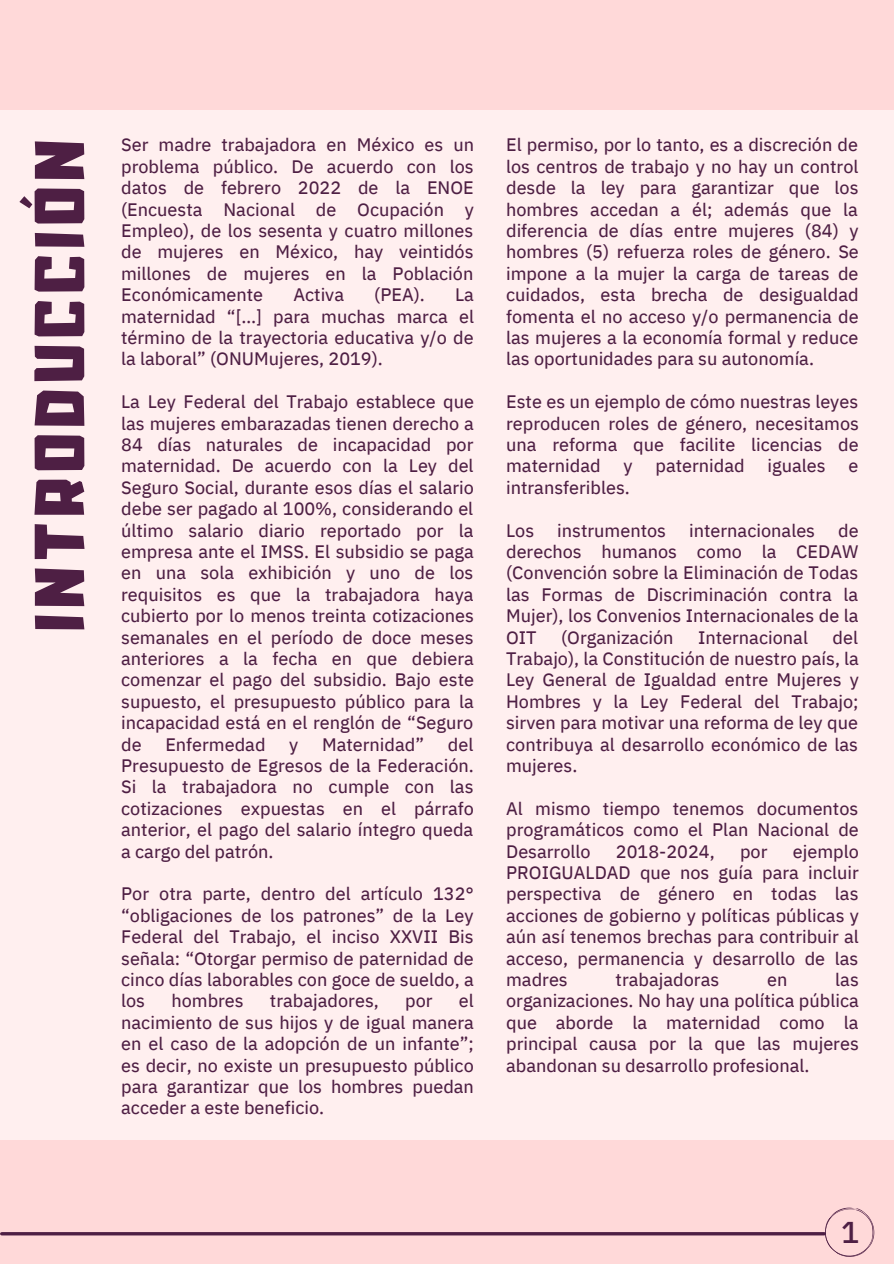
<style>
.page{position:relative;width:894px;height:1264px;background:#fff}
.page>*{position:absolute;margin:0;border:0;box-sizing:border-box;transform-origin:0 0}
.t1{font:62.1px "Adumu";letter-spacing:.11em;color:#4e1f44}
.t2{font:500 30px "IBM Plex Sans Hebrew";color:#4e1f44}
.t3{font:18px/21.5px "IBM Plex Sans Hebrew Text";color:#4e1f44;text-align:justify}
</style>
<div class="page">
<div style="left:0;top:0;width:893px;height:1263px;background:#ffd9d9"></div>
<div style="left:0;top:110px;width:893px;height:1029px;background:#ffefef"></div>
<svg style="left:814px;top:1207px;width:61px;height:50px"></svg>
<svg style="left:2px;top:1231px;width:822px;height:4px;fill:#55264a"></svg>
<p class="t1" style="left:35px;top:630px;width:492px;rotate:-90deg">INTRODUCCIÓN</p>
<p class="t3" style="left:121px;top:134px;width:354px">Ser madre trabajadora en México es un problema público. De acuerdo con los datos de febrero 2022 de la ENOE (Encuesta Nacional de Ocupación y Empleo), de los sesenta y cuatro millones de mujeres en México, hay veintidós millones de mujeres en la Población Económicamente</p>
<p class="t3" style="left:293px;top:284px;width:52px">Activa</p>
<p class="t3" style="left:374px;top:284px;width:52px">(PEA).</p>
<p class="t3" style="left:121px;top:284px;width:354px;text-indent:334px">La maternidad “[…] para muchas marca el término de la trayectoria educativa y/o de la laboral” (ONUMujeres, 2019).</p>
<p class="t3" style="left:121px;top:390px;width:354px">La Ley Federal del Trabajo establece que las mujeres embarazadas tienen derecho a 84 días naturales de incapacidad por maternidad. De acuerdo con la Ley del Seguro Social, durante esos días el salario debe ser pagado al 100%, considerando el último salario diario reportado por la empresa ante el IMSS. El subsidio se paga en una sola exhibición y uno de los requisitos es que la trabajadora haya cubierto por lo menos treinta cotizaciones semanales en el período de doce meses anteriores a la fecha en que debiera comenzar el pago del subsidio. Bajo este supuesto, el presupuesto público para la incapacidad está en el renglón de “Seguro de</p>
<p class="t3" style="left:165px;top:733px;width:102px">Enfermedad</p>
<p class="t3" style="left:289px;top:733px;width:11px">y</p>
<p class="t3" style="left:322px;top:733px;width:104px">Maternidad”</p>
<p class="t3" style="left:121px;top:733px;width:354px;text-indent:326px">del Presupuesto de Egresos de la Federación.<br>Si la trabajadora no cumple con las cotizaciones expuestas en el párrafo anterior, el pago del salario íntegro queda a cargo del patrón.</p>
<p class="t3" style="left:121px;top:883px;width:354px">Por otra parte, dentro del artículo 132° “obligaciones de los patrones” de la Ley Federal del Trabajo, el inciso XXVII Bis señala: “Otorgar permiso de paternidad de cinco días laborables con goce de sueldo, a los</p>
<p class="t3" style="left:171px;top:989px;width:74px">hombres</p>
<p class="t3" style="left:270px;top:989px;width:110px">trabajadores,</p>
<p class="t3" style="left:405px;top:989px;width:29px">por</p>
<p class="t3" style="left:121px;top:989px;width:354px;text-indent:337px">el nacimiento de sus hijos y de igual manera en el caso de la adopción de un infante”; es decir, no existe un presupuesto público para garantizar que los hombres puedan acceder a este beneficio.</p>
<p class="t3" style="left:506px;top:134px;width:354px">El permiso, por lo tanto, es a discreción de los centros de trabajo y no hay un control desde la ley para garantizar que los hombres accedan a él; además que la diferencia de días entre mujeres (84) y hombres (5) refuerza roles de género. Se impone a la mujer la carga de tareas de cuidados, esta brecha de desigualdad fomenta el no acceso y/o permanencia de las mujeres a la economía formal y reduce las oportunidades para su autonomía.</p>
<p class="t3" style="left:506px;top:390px;width:354px">Este es un ejemplo de cómo nuestras leyes reproducen roles de género, necesitamos una reforma que facilite licencias de maternidad</p>
<p class="t3" style="left:623px;top:455px;width:11px">y</p>
<p class="t3" style="left:655px;top:455px;width:91px">paternidad</p>
<p class="t3" style="left:767px;top:455px;width:60px">iguales</p>
<p class="t3" style="left:848px;top:455px;width:11px">e</p>
<p class="t3" style="left:506px;top:476px;width:125px">intransferibles.</p>
<p class="t3" style="left:506px;top:519px;width:30px">Los</p>
<p class="t3" style="left:557px;top:519px;width:110px">instrumentos</p>
<p class="t3" style="left:689px;top:519px;width:127px">internacionales</p>
<p class="t3" style="left:506px;top:519px;width:354px;text-indent:332px">de derechos humanos como la CEDAW (Convención sobre la Eliminación de Todas las Formas de Discriminación contra la Mujer), los Convenios Internacionales de la OIT</p>
<p class="t3" style="left:561px;top:626px;width:114px">(Organización</p>
<p class="t3" style="left:698px;top:626px;width:111px">Internacional</p>
<p class="t3" style="left:506px;top:626px;width:354px;text-indent:326px">del Trabajo), la Constitución de nuestro país, la Ley General de Igualdad entre Mujeres y Hombres y la Ley Federal del Trabajo; sirven para motivar una reforma de ley que contribuya al desarrollo económico de las mujeres.</p>
<p class="t3" style="left:506px;top:797px;width:354px">Al mismo tiempo tenemos documentos programáticos como el Plan Nacional de Desarrollo</p>
<p class="t3" style="left:506px;top:840px;width:354px;text-indent:286px">ejemplo PROIGUALDAD que nos guía para incluir perspectiva de género en todas las acciones de gobierno y políticas públicas y aún así tenemos brechas para contribuir al acceso, permanencia y desarrollo de las madres</p>
<p class="t3" style="left:615px;top:840px;width:100px">2018-2024,</p>
<p class="t3" style="left:739px;top:840px;width:29px">por</p>
<p class="t3" style="left:615px;top:968px;width:105px">trabajadoras</p>
<p class="t3" style="left:766px;top:968px;width:22px">en</p>
<p class="t3" style="left:506px;top:968px;width:354px;text-indent:329px">las organizaciones. No hay una política pública que aborde la maternidad como la principal causa por la que las mujeres abandonan su desarrollo profesional.</p>
<p class="t2" style="left:840px;top:1212px;width:20px">1</p>
</div>
